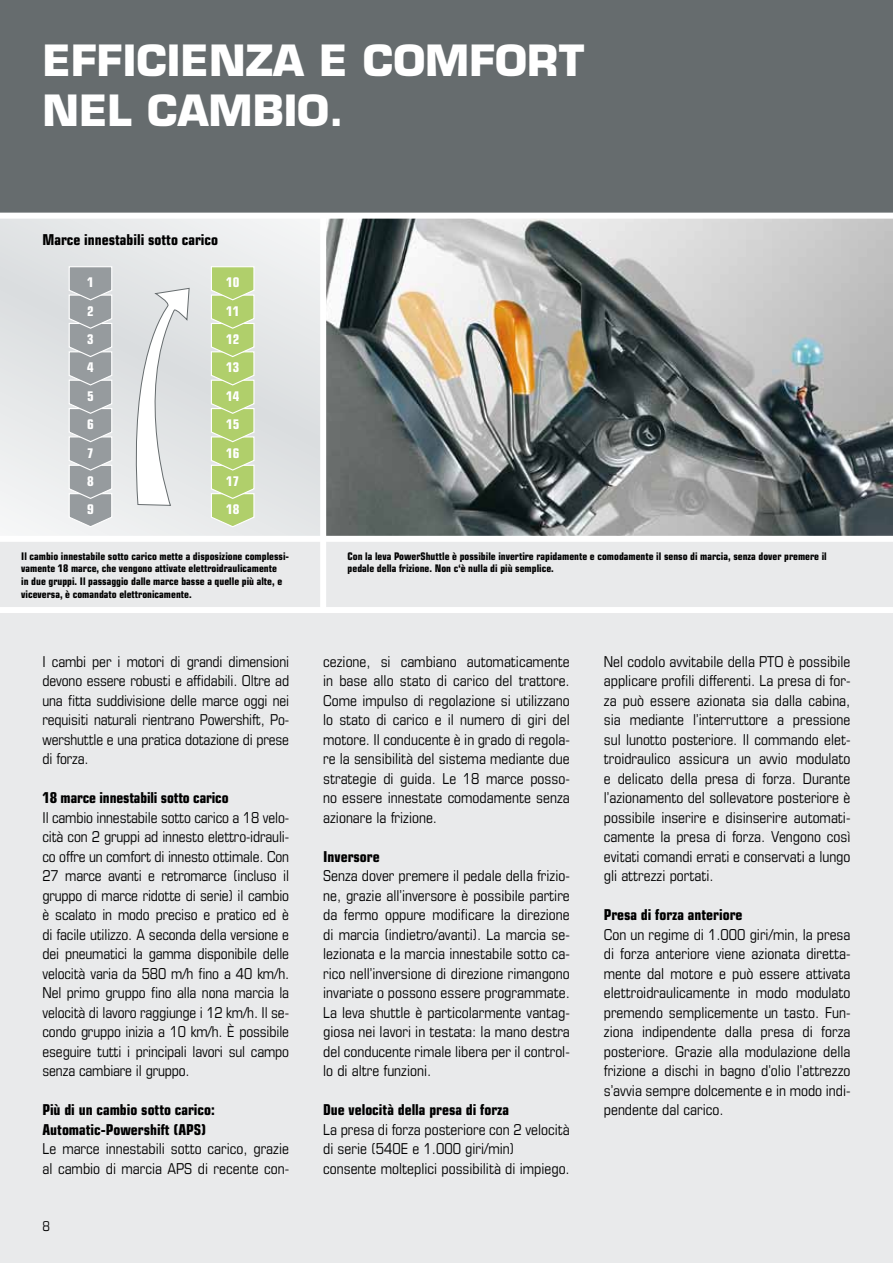
<style>
.page{position:relative;width:893px;height:1263px;background:#e9eaeb}
.page>*{position:absolute;margin:0;border:0;box-sizing:border-box;transform-origin:0 0}
.t1{font:700 42px/50.4px "Eurostile";color:#fff}
.t2{font:condensed 15px/19.5px "Eurostile";color:#000;text-align:justify}
.t3{font:700 condensed 15px/19.5px "Eurostile";color:#000}
.t4{font:condensed 13.5px "Eurostile";color:#000}
.t5{font:700 condensed 13.35px "Eurostile";color:#fff}
.t6{font:700 condensed 10.5px/12.6px "Eurostile";color:#000}
</style>
<div class="page">
<div style="left:0;top:0;width:893px;height:213px;background:#666c6e"></div>
<div style="left:0;top:218px;width:323px;height:323px;background:#e5e7e8"></div>
<svg style="left:69px;top:266px;width:44px;height:261px;background:#a6aaad"></svg>
<svg style="left:211px;top:266px;width:44px;height:261px;background:#bbd582"></svg>
<svg style="left:128px;top:288px;width:62px;height:218px"></svg>
<div style="left:0;top:607px;width:893px;height:6px;background:#fff"></div>
<img style="left:326px;top:219px;width:567px;height:317px">
<div style="left:0;top:536px;width:893px;height:6px;background:#fff"></div>
<div style="left:0;top:213px;width:893px;height:6px;background:#fff"></div>
<div style="left:320px;top:215px;width:6px;height:396px;background:#fff"></div>
<h1 class="t1" style="left:43px;top:35px;width:543px">EFFICIENZA E COMFORT<br>NEL CAMBIO.</h1>
<p class="t3" style="left:43px;top:230px;width:177px">Marce innestabili sotto carico</p>
<p class="t5" style="left:87px;top:274px;width:8px">1</p>
<p class="t5" style="left:226px;top:274px;width:15px">10</p>
<p class="t5" style="left:87px;top:303px;width:8px">2</p>
<p class="t5" style="left:226px;top:303px;width:15px">11</p>
<p class="t5" style="left:87px;top:331px;width:8px">3</p>
<p class="t5" style="left:226px;top:331px;width:15px">12</p>
<p class="t5" style="left:87px;top:360px;width:8px">4</p>
<p class="t5" style="left:226px;top:360px;width:15px">13</p>
<p class="t5" style="left:87px;top:388px;width:8px">5</p>
<p class="t5" style="left:226px;top:388px;width:15px">14</p>
<p class="t5" style="left:87px;top:416px;width:8px">6</p>
<p class="t5" style="left:226px;top:416px;width:15px">15</p>
<p class="t5" style="left:87px;top:445px;width:8px">7</p>
<p class="t5" style="left:226px;top:445px;width:15px">16</p>
<p class="t5" style="left:87px;top:473px;width:8px">8</p>
<p class="t5" style="left:226px;top:473px;width:15px">17</p>
<p class="t5" style="left:87px;top:501px;width:8px">9</p>
<p class="t5" style="left:226px;top:501px;width:15px">18</p>
<p class="t6" style="left:21px;top:550px;width:269px">Il cambio innestabile sotto carico mette a disposizione complessi&shy;vamente 18 marce, che vengono attivate elettroidraulicamente<br>in due gruppi. Il passaggio dalle marce basse a quelle più alte, e viceversa, è comandato elettronicamente.</p>
<p class="t6" style="left:348px;top:550px;width:481px">Con la leva PowerShuttle è possibile invertire rapidamente e comodamente il senso di marcia, senza dover premere il pedale della frizione. Non c‘è nulla di più semplice.</p>
<p class="t2" style="left:43px;top:651px;width:248px">I cambi per i motori di grandi dimensioni devono essere robusti e affidabili. Oltre ad una fitta suddivisione delle marce oggi nei requisiti naturali rientrano Powershift, Po&shy;wershuttle e una pratica dotazione di prese di forza.</p>
<p class="t3" style="left:43px;top:788px;width:188px">18 marce innestabili sotto carico</p>
<p class="t2" style="left:43px;top:807px;width:248px">Il cambio innestabile sotto carico a 18 velo&shy;cità con 2 gruppi ad innesto elettro-idrauli&shy;co offre un comfort di innesto ottimale. Con 27 marce avanti e retromarce (incluso il gruppo di marce ridotte di serie) il cambio è scalato in modo preciso e pratico ed è di facile utilizzo. A seconda della versione e dei pneumatici la gamma disponibile delle velocità varia da 580 m/h fino a 40 km/h.<br>Nel primo gruppo fino alla nona marcia la velocità di lavoro raggiunge i 12 km/h. Il se&shy;condo gruppo inizia a 10 km/h. È possibile eseguire tutti i principali lavori sul campo senza cambiare il gruppo.</p>
<p class="t3" style="left:43px;top:1100px;width:174px">Più di un cambio sotto carico:<br>Automatic-Powershift (APS)</p>
<p class="t2" style="left:43px;top:1139px;width:248px">Le marce innestabili sotto carico, grazie al cambio di marcia APS di recente con-</p>
<p class="t4" style="left:43px;top:1218px;width:9px">8</p>
<p class="t2" style="left:323px;top:651px;width:248px">cezione, si cambiano automaticamente in base allo stato di carico del trattore.<br>Come impulso di regolazione si utilizzano lo stato di carico e il numero di giri del motore. Il conducente è in grado di regola&shy;re la sensibilità del sistema mediante due strategie di guida. Le 18 marce posso&shy;no essere innestate comodamente senza azionare la frizione.</p>
<p class="t3" style="left:323px;top:846px;width:58px">Inversore</p>
<p class="t2" style="left:323px;top:866px;width:248px">Senza dover premere il pedale della frizio&shy;ne, grazie all’inversore è possibile partire da fermo oppure modificare la direzione di marcia (indietro/avanti). La marcia se&shy;lezionata e la marcia innestabile sotto ca&shy;rico nell’inversione di direzione rimangono invariate o possono essere programmate.<br>La leva shuttle è particolarmente vantag&shy;giosa nei lavori in testata: la mano destra del conducente rimale libera per il control&shy;lo di altre funzioni.</p>
<p class="t3" style="left:323px;top:1100px;width:187px">Due velocità della presa di forza</p>
<p class="t2" style="left:323px;top:1119px;width:248px;text-align:left">La presa di forza posteriore con 2 velocità di serie (540E e 1.000 giri/min) consente molteplici possibilità di impiego.</p>
<p class="t2" style="left:604px;top:651px;width:248px">Nel codolo avvitabile della PTO è possibile applicare profili differenti. La presa di for&shy;za può essere azionata sia dalla cabina, sia mediante l’interruttore a pressione sul lunotto posteriore. Il commando elet&shy;troidraulico assicura un avvio modulato e delicato della presa di forza. Durante l’azionamento del sollevatore posteriore è possibile inserire e disinserire automati&shy;camente la presa di forza. Vengono così evitati comandi errati e conservati a lungo gli attrezzi portati.</p>
<p class="t3" style="left:604px;top:905px;width:140px">Presa di forza anteriore</p>
<p class="t2" style="left:604px;top:924px;width:248px">Con un regime di 1.000 giri/min, la presa di forza anteriore viene azionata diretta&shy;mente dal motore e può essere attivata elettroidraulicamente in modo modulato premendo semplicemente un tasto. Fun&shy;ziona indipendente dalla presa di forza posteriore. Grazie alla modulazione della frizione a dischi in bagno d’olio l’attrezzo s’avvia sempre dolcemente e in modo indi&shy;pendente dal carico.</p>
</div>
